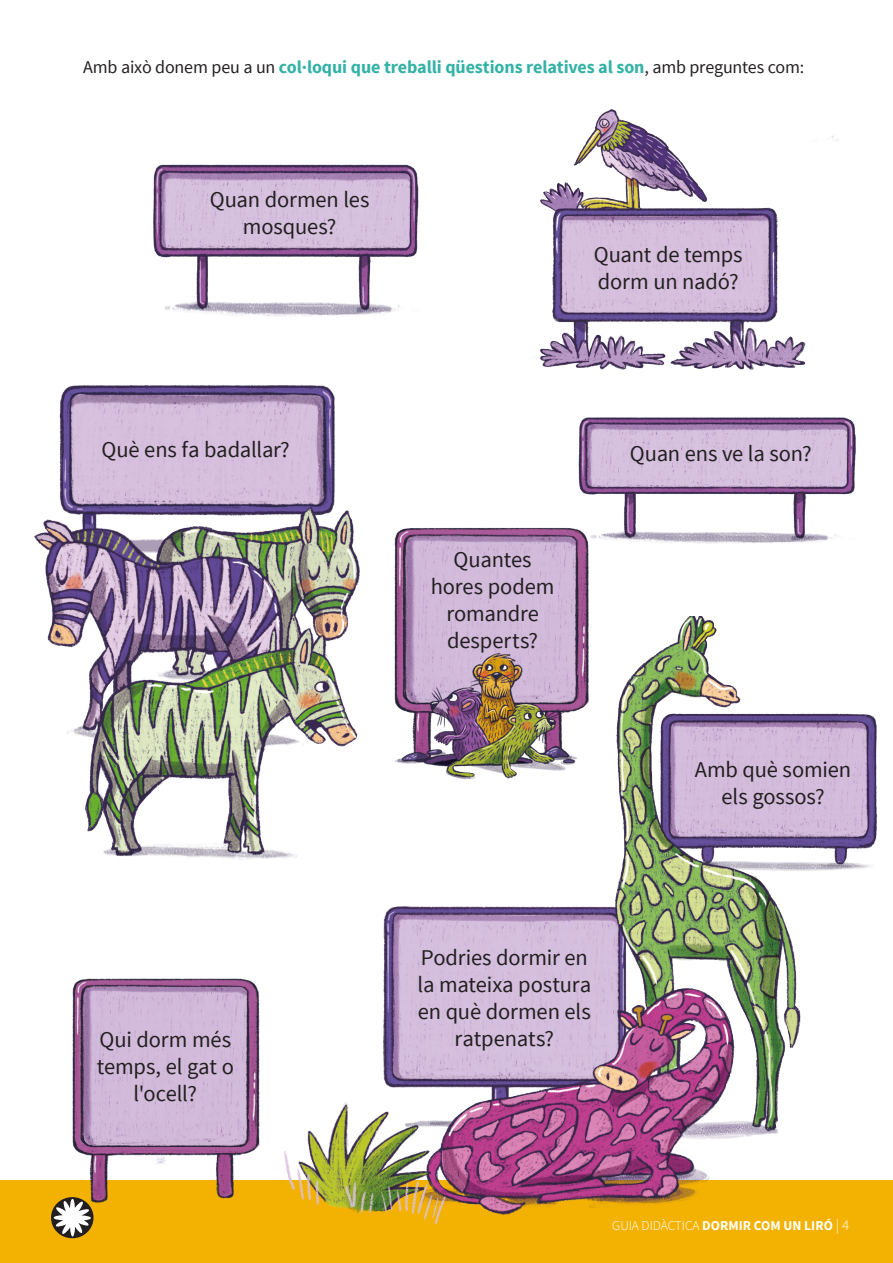
<style>
.page{position:relative;width:893px;height:1263px;background:#fff}
.page>*{position:absolute;margin:0;border:0;box-sizing:border-box;transform-origin:0 0}
.textbase{font:22.5px/27px "Source Sans Pro";letter-spacing:-.005em;color:#231f20;text-align:center}
.textbase-2{font:700 18px "Source Sans Pro";letter-spacing:-.005em;color:#34b2a6}
.t1{font:700 13.5px "Source Sans Pro";color:#fff}
.s1{font-weight:400;color:#231f20}
.s2{font-weight:300}
.s3{font-weight:300;font-size:15px}
</style>
<div class="page">
<div style="left:0;top:1180px;width:893px;height:83px;background:#f3b202"></div>
<svg style="left:51px;top:1197px;width:43px;height:41px"></svg>
<svg style="left:57px;top:1232px;width:31px;height:4px"></svg>
<img style="left:284px;top:616px;width:594px;height:609px">
<div style="left:249px;top:616px;width:276px;height:183px;background:#fff"></div>
<img style="left:534px;top:109px;width:305px;height:261px">
<img style="left:153px;top:164px;width:266px;height:152px">
<img style="left:34px;top:385px;width:334px;height:506px">
<img style="left:51px;top:978px;width:209px;height:254px">
<img style="left:578px;top:417px;width:278px;height:127px">
<img style="left:394px;top:523px;width:205px;height:130px">
<img style="left:394px;top:653px;width:219px;height:129px">
<p class="textbase-2" style="left:83px;top:55px;width:722px"><span class="s1">Amb això donem peu a un</span> col·loqui que treballi qüestions relatives al son<span class="s1">, amb preguntes com:</span></p>
<p class="textbase" style="left:210px;top:186px;width:161px">Quan dormen les mosques?</p>
<p class="textbase" style="left:594px;top:241px;width:150px;text-align:left">Quant de temps dorm un nadó?</p>
<p class="textbase" style="left:102px;top:436px;width:190px">Què ens fa badallar?</p>
<p class="textbase" style="left:97px;top:1026px;width:138px">Qui dorm més temps, el gat o l'ocell?</p>
<p class="textbase" style="left:431px;top:546px;width:125px">Quantes hores podem romandre desperts?</p>
<p class="textbase" style="left:630px;top:440px;width:183px">Quan ens ve la son?</p>
<p class="textbase" style="left:695px;top:756px;width:158px">Amb què somien els gossos?</p>
<p class="textbase" style="left:418px;top:945px;width:175px">Podries dormir en la mateixa postura en què dormen els ratpenats?</p>
<p class="t1" style="left:612px;top:1217px;width:239px"><span class="s2">GUIA DIDÀCTICA</span> DORMIR COM UN LIRÓ <span class="s3">| 4</span></p>
</div>
